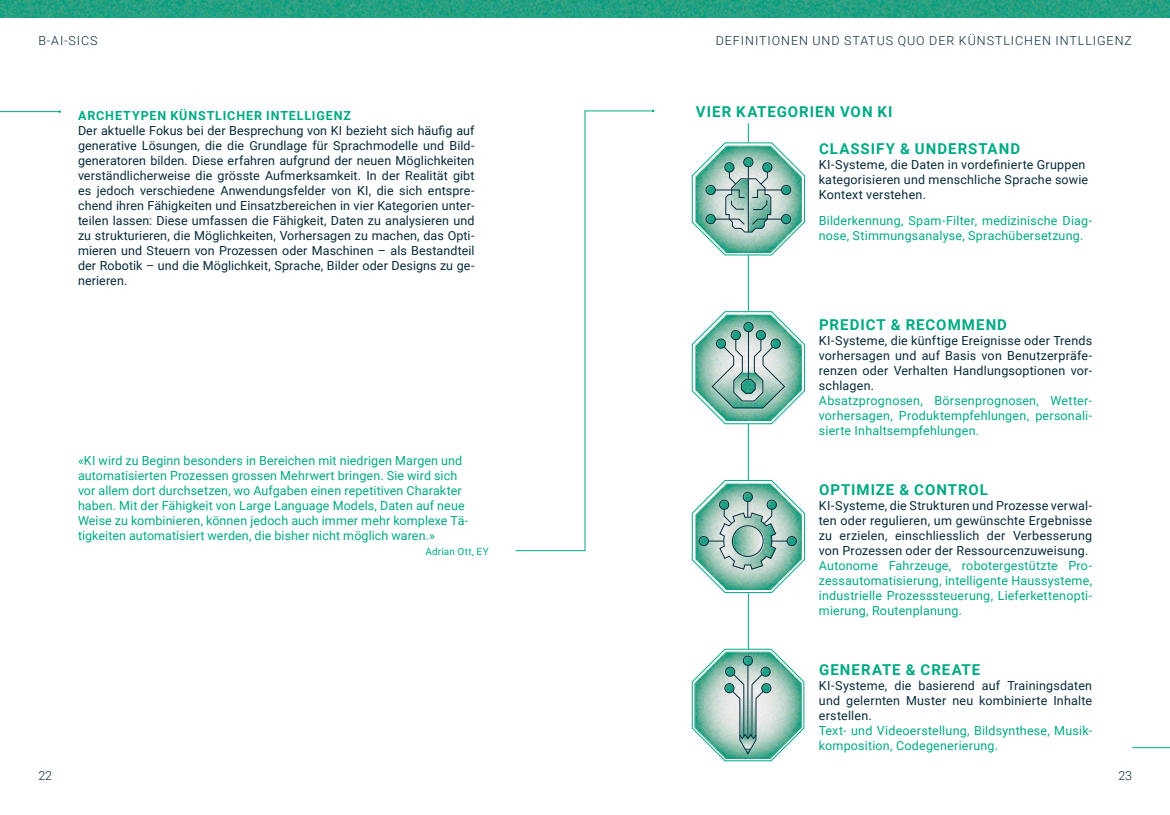
<style>
.page{position:relative;width:1170px;height:815px;background:#fff}
.page>*{position:absolute;margin:0;border:0;box-sizing:border-box;transform-origin:0 0}
.t1{font:700 15px "Roboto";letter-spacing:.065em;color:#00aa84}
.t2{font:12.5px/15px "Roboto";letter-spacing:.015em;color:#062b3b;text-align:justify}
.t3{font:12.5px/15px "Roboto";letter-spacing:.01em;color:#00aa84}
.t4{font:300 12.5px "Roboto";letter-spacing:.075em;color:#062b3b}
.t5{font:700 12.5px "Roboto";letter-spacing:.07em;color:#00aa84}
.t6{font:10px "Roboto";letter-spacing:.015em;color:#00aa84}
</style>
<div class="page">
<img style="left:584px;top:0;width:585px;height:18px">
<svg style="left:7px;top:0;width:577px;height:18px;background:#22a081"></svg>
<img style="left:0;top:0;width:7px;height:18px">
<hr style="left:0;top:111px;width:60px;height:1px;background:#00aa84">
<hr style="left:1132px;top:747px;width:37px;height:1px;background:#00aa84">
<svg style="left:515px;top:110px;width:138px;height:441px"></svg>
<hr style="left:748px;top:255px;width:1px;height:57px;background:#00aa84">
<hr style="left:748px;top:424px;width:1px;height:56px;background:#00aa84">
<hr style="left:748px;top:593px;width:1px;height:56px;background:#00aa84">
<svg style="left:691px;top:123px;width:114px;height:133px"></svg>
<svg style="left:691px;top:311px;width:114px;height:113px"></svg>
<svg style="left:691px;top:480px;width:114px;height:113px"></svg>
<svg style="left:691px;top:648px;width:113px;height:113px"></svg>
<p class="t4" style="left:39px;top:32px;width:60px">B-AI-SICS</p>
<p class="t4" style="left:715px;top:32px;width:417px">DEFINITIONEN UND STATUS QUO DER KÜNSTLICHEN INTLLIGENZ</p>
<p class="t5" style="left:78px;top:107px;width:274px">ARCHETYPEN KÜNSTLICHER INTELLIGENZ</p>
<p class="t2" style="left:78px;top:123px;width:398px">Der aktuelle Fokus bei der Besprechung von KI bezieht sich häufig auf generative Lösungen, die die Grundlage für Sprachmodelle und Bild&shy;generatoren bilden. Diese erfahren aufgrund der neuen Möglichkeiten verständlicherweise die grösste Aufmerksamkeit. In der Realität gibt es jedoch verschiedene Anwendungsfelder von KI, die sich entspre&shy;chend ihren Fähigkeiten und Einsatzbereichen in vier Kategorien unter&shy;teilen lassen: Diese umfassen die Fähigkeit, Daten zu analysieren und zu strukturieren, die Möglichkeiten, Vorhersagen zu machen, das Opti&shy;mieren und Steuern von Prozessen oder Maschinen – als Bestandteil der Robotik – und die Möglichkeit, Sprache, Bilder oder Designs zu ge&shy;nerieren.</p>
<p class="t3" style="left:78px;top:453px;width:392px">«KI wird zu Beginn besonders in Bereichen mit niedrigen Margen und automatisierten Prozessen grossen Mehrwert bringen. Sie wird sich vor allem dort durchsetzen, wo Aufgaben einen repetitiven Charakter haben. Mit der Fähigkeit von Large Language Models, Daten auf neue Weise zu kombinieren, können jedoch auch immer mehr komplexe Tä&shy;tigkeiten automatisiert werden, die bisher nicht möglich waren.»</p>
<p class="t6" style="left:425px;top:544px;width:65px">Adrian Ott, EY</p>
<p class="t1" style="left:696px;top:101px;width:198px">VIER KATEGORIEN VON KI</p>
<p class="t1" style="left:819px;top:138px;width:202px">CLASSIFY &amp; UNDERSTAND</p>
<p class="t2" style="left:818px;top:156px;width:271px;text-align:left">KI-Systeme, die Daten in vordefinierte Gruppen kategorisieren und menschliche Sprache sowie<br>Kontext verstehen.</p>
<p class="t3" style="left:818px;top:213px;width:275px">Bilderkennung, Spam-Filter, medizinische Diag&shy;nose, Stimmungsanalyse, Sprachübersetzung.</p>
<p class="t1" style="left:819px;top:314px;width:189px">PREDICT &amp; RECOMMEND</p>
<p class="t2" style="left:818px;top:333px;width:275px">KI-Systeme, die künftige Ereignisse oder Trends vorhersagen und auf Basis von Benutzerpräfe&shy;renzen oder Verhalten Handlungsoptionen vor&shy;schlagen.</p>
<p class="t3" style="left:818px;top:393px;width:275px;text-align:justify">Absatzprognosen, Börsenprognosen, Wetter&shy;vorhersagen, Produktempfehlungen, personali&shy;sierte Inhaltsempfehlungen.</p>
<p class="t1" style="left:819px;top:479px;width:170px">OPTIMIZE &amp; CONTROL</p>
<p class="t2" style="left:818px;top:498px;width:275px">KI-Systeme, die Strukturen und Prozesse verwal&shy;ten oder regulieren, um gewünschte Ergebnisse zu erzielen, einschliesslich der Verbesserung von Prozessen oder der Ressourcenzuweisung.</p>
<p class="t3" style="left:818px;top:558px;width:275px;text-align:justify">Autonome Fahrzeuge, robotergestützte Pro&shy;zessautomatisierung, intelligente Haussysteme, industrielle Prozesssteuerung, Lieferkettenopti&shy;mierung, Routenplanung.</p>
<p class="t1" style="left:819px;top:659px;width:162px">GENERATE &amp; CREATE</p>
<p class="t2" style="left:818px;top:678px;width:275px">KI-Systeme, die basierend auf Trainingsdaten und gelernten Muster neu kombinierte Inhalte erstellen.</p>
<p class="t3" style="left:818px;top:723px;width:275px">Text- und Videoerstellung, Bildsynthese, Musik&shy;komposition, Codegenerierung.</p>
<p class="t4" style="left:38px;top:766px;width:15px">22</p>
<p class="t4" style="left:1118px;top:766px;width:15px">23</p>
</div>
